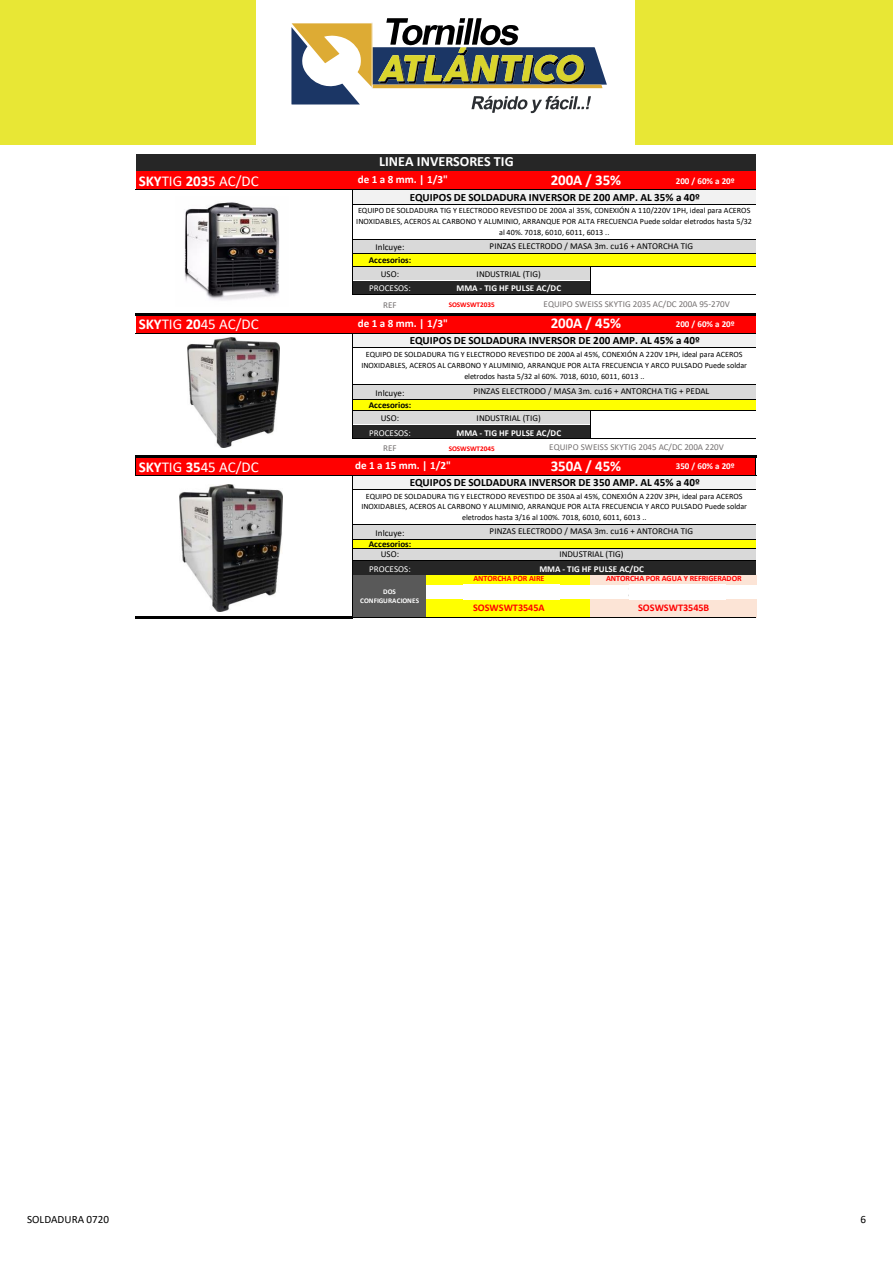
<style>
.page{position:relative;width:893px;height:1263px;background:#fff}
.page>*{position:absolute;margin:0;border:0;box-sizing:border-box;transform-origin:0 0}
.t1{font:15px "Calibri";color:#fff}
.t2{font:700 15px "Calibri";letter-spacing:-.005em;color:#fff}
.t3{font:700 14.1px "Calibri";color:#fff}
.t4{font:700 11.1px "Calibri";color:#000}
.t5{font:700 11.1px "Calibri";letter-spacing:.005em;color:#fff}
.t6{font:11.1px "Calibri";letter-spacing:.005em;color:#000}
.t7{font:700 10.2px "Calibri";color:#f00}
.t8{font:9px "Calibri";letter-spacing:.005em;color:#000}
.t9{font:700 9px "Calibri";letter-spacing:-.005em;color:#fff}
.t10{font:9px "Calibri";letter-spacing:-.005em;color:#757171}
.t11{font:700 9px "Calibri";letter-spacing:-.005em;color:#000}
.t12{font:9px "Calibri";letter-spacing:.005em;color:#fff}
.t13{font:8.1px/10.8px "Calibri";color:#000;text-align:center}
.t14{font:700 8.1px "Calibri";letter-spacing:-.01em;color:#f00}
.t15{font:700 7.2px "Calibri";letter-spacing:-.005em;color:#f00}
.t16{font:700 7.2px/9.3px "Calibri";letter-spacing:.005em;color:#fff;text-align:center}
.s1{font-weight:700}
</style>
<div class="page">
<div style="left:0;top:0;width:893px;height:145px;background:#e8e735"></div>
<div style="left:257px;top:0;width:378px;height:159px;background:#fff"></div>
<svg style="left:291px;top:18px;width:316px;height:95px"></svg>
<div style="left:137px;top:154px;width:619px;height:17px;background:#262626"></div>
<div style="left:137px;top:171px;width:619px;height:19px;background:#f00"></div>
<div style="left:353px;top:190px;width:403px;height:14px;background:#f2f2f2"></div>
<div style="left:353px;top:239px;width:403px;height:15px;background:#d9d9d9"></div>
<div style="left:353px;top:254px;width:403px;height:12px;background:#ff0"></div>
<div style="left:353px;top:266px;width:237px;height:15px;background:#d9d9d9"></div>
<div style="left:353px;top:280px;width:237px;height:15px;background:#262626"></div>
<div style="left:137px;top:314px;width:619px;height:19px;background:#f00"></div>
<div style="left:353px;top:333px;width:403px;height:14px;background:#f2f2f2"></div>
<div style="left:353px;top:385px;width:403px;height:14px;background:#d9d9d9"></div>
<div style="left:353px;top:399px;width:403px;height:11px;background:#ff0"></div>
<div style="left:353px;top:410px;width:237px;height:15px;background:#d9d9d9"></div>
<div style="left:353px;top:424px;width:237px;height:15px;background:#262626"></div>
<div style="left:137px;top:457px;width:619px;height:18px;background:#f00"></div>
<div style="left:353px;top:475px;width:403px;height:15px;background:#f2f2f2"></div>
<div style="left:353px;top:525px;width:403px;height:14px;background:#d9d9d9"></div>
<div style="left:353px;top:539px;width:403px;height:10px;background:#ff0"></div>
<div style="left:353px;top:548px;width:403px;height:13px;background:#d9d9d9"></div>
<div style="left:353px;top:561px;width:403px;height:14px;background:#262626"></div>
<div style="left:353px;top:575px;width:73px;height:10px;background:#595959"></div>
<div style="left:426px;top:575px;width:164px;height:10px;background:#ff0"></div>
<div style="left:590px;top:575px;width:166px;height:10px;background:#fce4d6"></div>
<div style="left:353px;top:584px;width:73px;height:15px;background:#595959"></div>
<div style="left:353px;top:599px;width:73px;height:19px;background:#595959"></div>
<div style="left:426px;top:599px;width:164px;height:19px;background:#ff0"></div>
<div style="left:590px;top:599px;width:166px;height:19px;background:#fce4d6"></div>
<hr style="left:352px;top:190px;width:1px;height:104px;background:#000">
<svg style="left:590px;top:267px;width:1px;height:27px"></svg>
<hr style="left:352px;top:333px;width:1px;height:105px;background:#000">
<hr style="left:136px;top:617px;width:217px;height:2px;background:#000">
<hr style="left:352px;top:476px;width:1px;height:141px;background:#000">
<svg style="left:590px;top:411px;width:1px;height:27px"></svg>
<svg style="left:135px;top:458px;width:1px;height:18px"></svg>
<svg style="left:755px;top:458px;width:1px;height:17px"></svg>
<hr style="left:136px;top:189px;width:620px;height:1px;background:#000">
<hr style="left:353px;top:204px;width:403px;height:1px;background:#000">
<hr style="left:353px;top:239px;width:403px;height:1px;background:#000">
<hr style="left:353px;top:253px;width:403px;height:1px;background:#000">
<hr style="left:353px;top:266px;width:403px;height:1px;background:#000">
<hr style="left:353px;top:280px;width:237px;height:1px;background:#fff">
<hr style="left:352px;top:294px;width:404px;height:1px;background:#000">
<hr style="left:136px;top:313px;width:620px;height:2px;background:#000">
<hr style="left:136px;top:332px;width:620px;height:1px;background:#000">
<hr style="left:353px;top:347px;width:403px;height:1px;background:#000">
<hr style="left:353px;top:384px;width:403px;height:1px;background:#000">
<hr style="left:353px;top:399px;width:403px;height:1px;background:#000">
<hr style="left:353px;top:410px;width:403px;height:1px;background:#000">
<hr style="left:353px;top:424px;width:237px;height:1px;background:#fff">
<hr style="left:352px;top:438px;width:404px;height:1px;background:#000">
<hr style="left:135px;top:456px;width:621px;height:2px;background:#000">
<hr style="left:136px;top:475px;width:620px;height:1px;background:#000">
<hr style="left:353px;top:489px;width:403px;height:1px;background:#000">
<hr style="left:353px;top:524px;width:403px;height:1px;background:#000">
<hr style="left:353px;top:539px;width:403px;height:1px;background:#000">
<hr style="left:353px;top:548px;width:403px;height:1px;background:#000">
<hr style="left:353px;top:560px;width:403px;height:1px;background:#000">
<hr style="left:353px;top:617px;width:403px;height:1px;background:#000">
<img style="left:188px;top:338px;width:91px;height:109px">
<img style="left:180px;top:484px;width:102px;height:127px">
<img style="left:184px;top:202px;width:96px;height:98px">
<div style="left:629px;top:584px;width:96px;height:16px;background:#fff"></div>
<div style="left:463px;top:584px;width:96px;height:16px;background:#fff"></div>
<h2 class="t3" style="left:379px;top:152px;width:136px">LINEA INVERSORES TIG</h2>
<h3 class="t5" style="left:358px;top:172px;width:92px">de 1 a 8 mm. | 1/3"</h3>
<h1 class="t2" style="left:551px;top:169px;width:72px">200A / 35%</h1>
<h3 class="t4" style="left:410px;top:189px;width:292px">EQUIPOS DE SOLDADURA INVERSOR DE 200 AMP. AL 35% a 40º</h3>
<p class="t13" style="left:356px;top:205px;width:397px">EQUIPO DE SOLDADURA TIG Y ELECTRODO REVESTIDO DE 200A al 35%, CONEXIÓN A 110/220V 1PH, ideal para ACEROS<br>INOXIDABLES, ACEROS AL CARBONO Y ALUMINIO, ARRANQUE POR ALTA FRECUENCIA Puede soldar eletrodos hasta 5/32 al 40%. 7018, 6010, 6011, 6013 ..</p>
<p class="t8" style="left:489px;top:240px;width:205px">PINZAS ELECTRODO / MASA 3m. cu16 + ANTORCHA TIG</p>
<p class="t8" style="left:477px;top:268px;width:66px">INDUSTRIAL (TIG)</p>
<p class="t9" style="left:456px;top:282px;width:106px">MMA - TIG HF PULSE AC/DC</p>
<h1 class="t1" style="left:139px;top:170px;width:122px"><span class="s1">SKY</span>TIG <span class="s1">203</span>5 AC/DC</h1>
<p class="t9" style="left:676px;top:175px;width:60px">200 / 60% a 20º</p>
<p class="t8" style="left:375px;top:241px;width:31px">Inlcuye:</p>
<p class="t11" style="left:369px;top:253px;width:44px">Accesorios:</p>
<p class="t8" style="left:381px;top:268px;width:20px">USO:</p>
<p class="t12" style="left:369px;top:282px;width:43px">PROCESOS:</p>
<p class="t10" style="left:383px;top:298px;width:15px">REF</p>
<p class="t15" style="left:449px;top:299px;width:47px">SOSWSWT2035</p>
<p class="t10" style="left:543px;top:298px;width:188px">EQUIPO SWEISS SKYTIG 2035 AC/DC 200A 95-270V</p>
<h3 class="t5" style="left:358px;top:315px;width:92px">de 1 a 8 mm. | 1/3"</h3>
<h1 class="t2" style="left:551px;top:312px;width:72px">200A / 45%</h1>
<h3 class="t4" style="left:410px;top:332px;width:292px">EQUIPOS DE SOLDADURA INVERSOR DE 200 AMP. AL 45% a 40º</h3>
<p class="t13" style="left:361px;top:349px;width:387px">EQUIPO DE SOLDADURA TIG Y ELECTRODO REVESTIDO DE 200A al 45%, CONEXIÓN A 220V 1PH, ideal para ACEROS<br>INOXIDABLES, ACEROS AL CARBONO Y ALUMINIO, ARRANQUE POR ALTA FRECUENCIA Y ARCO PULSADO Puede soldar eletrodos hasta 5/32 al 60%. 7018, 6010, 6011, 6013 ..</p>
<p class="t8" style="left:473px;top:385px;width:237px">PINZAS ELECTRODO / MASA 3m. cu16 + ANTORCHA TIG + PEDAL</p>
<p class="t8" style="left:477px;top:412px;width:66px">INDUSTRIAL (TIG)</p>
<p class="t9" style="left:456px;top:426px;width:106px">MMA - TIG HF PULSE AC/DC</p>
<p class="t10" style="left:549px;top:441px;width:176px">EQUIPO SWEISS SKYTIG 2045 AC/DC 200A 220V</p>
<h3 class="t5" style="left:355px;top:457px;width:97px">de 1 a 15 mm. | 1/2"</h3>
<h1 class="t2" style="left:551px;top:455px;width:72px">350A / 45%</h1>
<h3 class="t4" style="left:410px;top:475px;width:292px">EQUIPOS DE SOLDADURA INVERSOR DE 350 AMP. AL 45% a 40º</h3>
<p class="t13" style="left:361px;top:490px;width:387px">EQUIPO DE SOLDADURA TIG Y ELECTRODO REVESTIDO DE 350A al 45%, CONEXIÓN A 220V 3PH, ideal para ACEROS<br>INOXIDABLES, ACEROS AL CARBONO Y ALUMINIO, ARRANQUE POR ALTA FRECUENCIA Y ARCO PULSADO Puede soldar eletrodos hasta 3/16 al 100%. 7018, 6010, 6011, 6013 ..</p>
<p class="t8" style="left:489px;top:525px;width:205px">PINZAS ELECTRODO / MASA 3m. cu16 + ANTORCHA TIG</p>
<p class="t8" style="left:559px;top:548px;width:66px">INDUSTRIAL (TIG)</p>
<p class="t9" style="left:539px;top:562px;width:106px">MMA - TIG HF PULSE AC/DC</p>
<p class="t16" style="left:360px;top:586px;width:60px">DOS<br>CONFIGURACIONES</p>
<h1 class="t1" style="left:139px;top:313px;width:122px"><span class="s1">SKY</span>TIG <span class="s1">20</span>45 AC/DC</h1>
<p class="t9" style="left:676px;top:318px;width:60px">200 / 60% a 20º</p>
<p class="t8" style="left:375px;top:387px;width:31px">Inlcuye:</p>
<p class="t11" style="left:369px;top:398px;width:44px">Accesorios:</p>
<p class="t8" style="left:381px;top:412px;width:20px">USO:</p>
<p class="t12" style="left:369px;top:426px;width:43px">PROCESOS:</p>
<p class="t10" style="left:383px;top:442px;width:15px">REF</p>
<p class="t15" style="left:449px;top:443px;width:47px">SOSWSWT2045</p>
<h1 class="t1" style="left:139px;top:456px;width:122px"><span class="s1">SKY</span>TIG <span class="s1">35</span>45 AC/DC</h1>
<p class="t9" style="left:676px;top:460px;width:60px">350 / 60% a 20º</p>
<p class="t8" style="left:375px;top:526px;width:31px">Inlcuye:</p>
<p class="t11" style="left:369px;top:537px;width:44px">Accesorios:</p>
<p class="t8" style="left:381px;top:548px;width:20px">USO:</p>
<p class="t12" style="left:369px;top:562px;width:43px">PROCESOS:</p>
<p class="t14" style="left:473px;top:573px;width:73px">ANTORCHA POR AIRE</p>
<p class="t14" style="left:606px;top:573px;width:137px">ANTORCHA POR AGUA Y REFRIGERADOR</p>
<p class="t7" style="left:473px;top:601px;width:73px">SOSWSWT3545A</p>
<p class="t7" style="left:638px;top:601px;width:73px">SOSWSWT3545B</p>
<h3 class="t6" style="left:27px;top:1212px;width:84px">SOLDADURA 0720</h3>
<h3 class="t6" style="left:860px;top:1212px;width:7px">6</h3>
</div>
